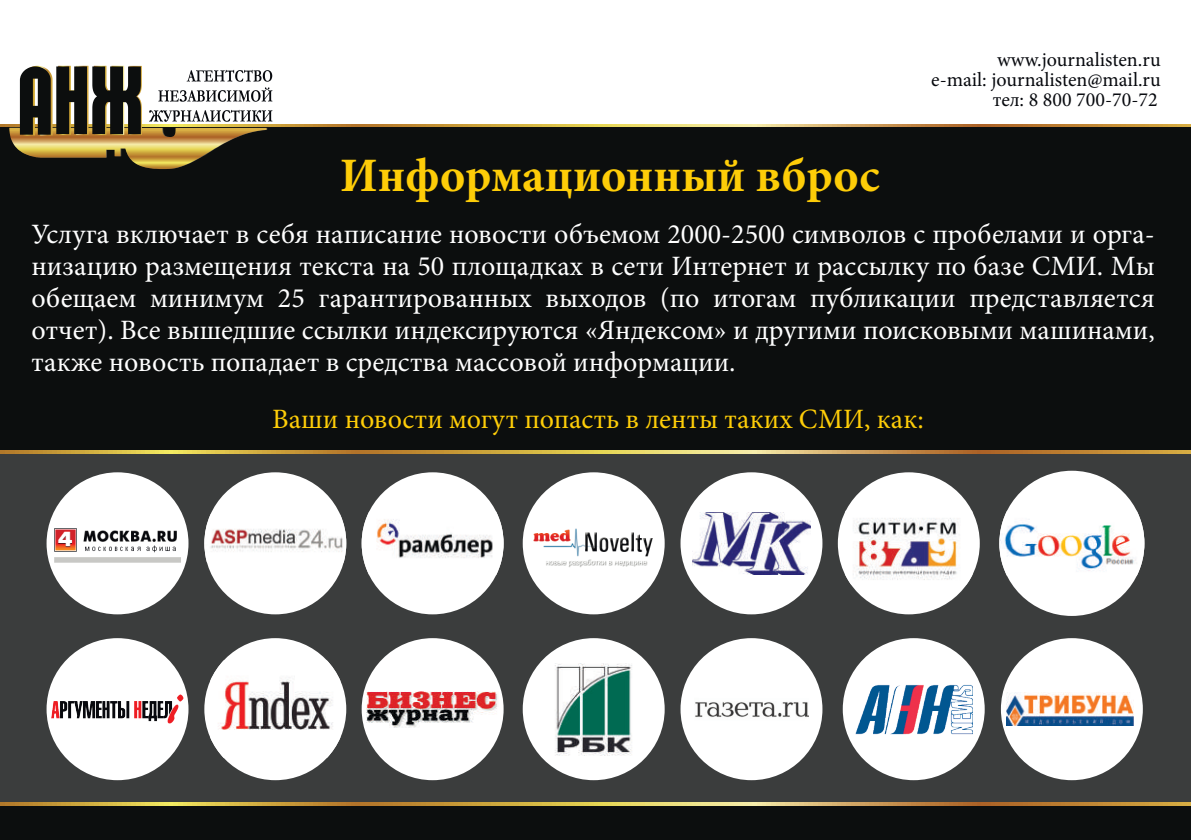
<style>
.page{position:relative;width:1191px;height:840px;background:#fff}
.page>*{position:absolute;margin:0;border:0;box-sizing:border-box;transform-origin:0 0}
.t1{font:700 48px "Minion Pro";color:#fecd08}
.t2{font:28px/32px "Minion Pro";color:#fff;text-align:justify}
.t3{font:28px "Minion Pro";color:#fecd08}
.t4{font:20px/20px "Minion Pro";color:#07090e;text-align:right}
</style>
<div class="page">
<div style="left:0;top:0;width:1190px;height:839px;background:#0c0e0e"></div>
<div style="left:0;top:0;width:1190px;height:124px;background:#fff"></div>
<div style="left:0;top:451px;width:1190px;height:352px;background:#3b3d3d"></div>
<div style="left:362px;top:472px;width:141px;height:142px;background:#fff;border-radius:50%"></div>
<img style="left:362px;top:511px;width:141px;height:63px">
<div style="left:523px;top:472px;width:141px;height:142px;background:#fff;border-radius:50%"></div>
<img style="left:533px;top:528px;width:120px;height:39px">
<div style="left:838px;top:472px;width:141px;height:142px;background:#fff;border-radius:50%"></div>
<img style="left:845px;top:510px;width:127px;height:74px">
<div style="left:523px;top:637px;width:141px;height:142px;background:#fff;border-radius:50%"></div>
<img style="left:555px;top:663px;width:77px;height:91px">
<div style="left:680px;top:472px;width:142px;height:142px;background:#fff;border-radius:50%"></div>
<img style="left:692px;top:512px;width:118px;height:62px">
<div style="left:204px;top:637px;width:142px;height:142px;background:#fff;border-radius:50%"></div>
<img style="left:210px;top:660px;width:130px;height:97px">
<div style="left:204px;top:472px;width:142px;height:142px;background:#fff;border-radius:50%"></div>
<img style="left:204px;top:513px;width:142px;height:49px">
<div style="left:362px;top:637px;width:141px;height:142px;background:#fff;border-radius:50%"></div>
<img style="left:366px;top:691px;width:132px;height:35px">
<div style="left:842px;top:637px;width:142px;height:142px;background:#fff;border-radius:50%"></div>
<img style="left:855px;top:685px;width:117px;height:48px">
<div style="left:47px;top:637px;width:141px;height:142px;background:#fff;border-radius:50%"></div>
<img style="left:52px;top:694px;width:131px;height:29px">
<div style="left:47px;top:472px;width:141px;height:142px;background:#fff;border-radius:50%"></div>
<img style="left:54px;top:528px;width:127px;height:35px">
<div style="left:680px;top:637px;width:142px;height:142px;background:#fff;border-radius:50%"></div>
<img style="left:695px;top:702px;width:114px;height:15px">
<div style="left:1001px;top:637px;width:141px;height:142px;background:#fff;border-radius:50%"></div>
<img style="left:1006px;top:692px;width:127px;height:33px">
<div style="left:999px;top:470px;width:145px;height:145px;background:#fff;border-radius:50%"></div>
<img style="left:999px;top:510px;width:145px;height:65px">
<svg style="left:0;top:124px;width:1190px;height:3px;background:#cea34d"></svg>
<svg style="left:0;top:450px;width:1190px;height:3px;background:#d0a84c"></svg>
<svg style="left:0;top:802px;width:1190px;height:2px;background:#d0a84c"></svg>
<svg style="left:9px;top:66px;width:263px;height:103px"></svg>
<h1 class="t1" style="left:340px;top:142px;width:541px">Информационный вброс</h1>
<p class="t4" style="left:931px;top:49px;width:231px">www.journalisten.ru<br>e-mail: journalisten@mail.ru тел: 8 800 700-70-72</p>
<p class="t2" style="left:31px;top:218px;width:1124px">Услуга включает в себя написание новости объемом 2000-2500 символов с пробелами и орга&shy;низацию размещения текста на 50 площадках в сети Интернет и рассылку по базе СМИ. Мы обещаем минимум 25 гарантированных выходов (по итогам публикации представляется отчет). Все вышедшие ссылки индексируются «Яндексом» и другими поисковыми машинами, также новость попадает в средства массовой информации.</p>
<p class="t3" style="left:272px;top:400px;width:653px">Ваши новости могут попасть в ленты таких СМИ, как:</p>
</div>
